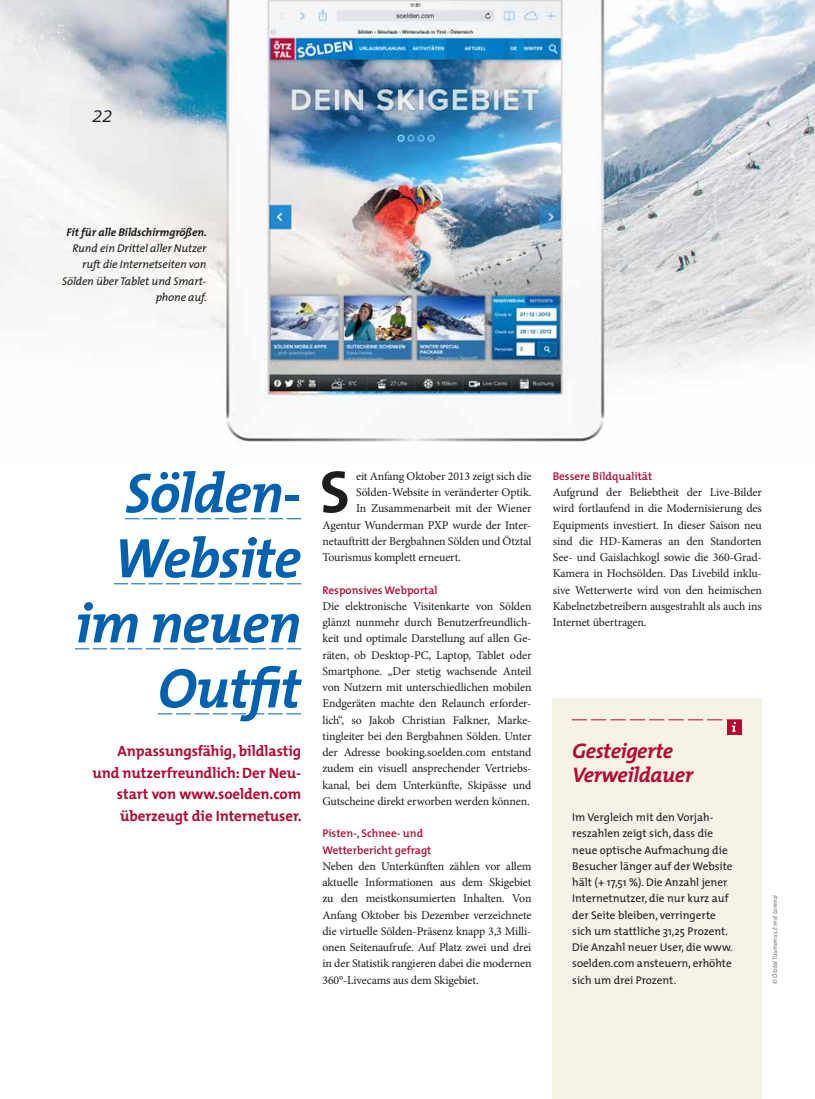
<style>
.page{position:relative;width:815px;height:1099px;background:#fff}
.page>*{position:absolute;margin:0;border:0;box-sizing:border-box;transform-origin:0 0}
.t1{font:italic 700 56.25px "The Mix";letter-spacing:-.02em;color:#0062ae}
.t2{font:italic 300 22.5px "The Mix";color:#1d1d1b}
.t3{font:italic 700 21.25px/23.8px "The Mix";letter-spacing:-.02em;color:#b20933}
.t4{font:700 15px/21.6px "The Mix";letter-spacing:-.005em;color:#b20933;text-align:right}
.t5{font:11.88px/16.2px "Minion Pro";letter-spacing:-.01em;color:#1d1d1b;text-align:justify}
.t6{font:11.25px/16.2px "The Mix";color:#1d1d1b}
.t7{font:italic 11.25px/16.2px "The Mix";letter-spacing:-.01em;color:#1d1d1b;text-align:right}
.t8{font:600 11.25px/16.2px "The Mix";color:#b20933}
.t9{font:italic 700 11.25px "The Mix";letter-spacing:-.01em;color:#1d1d1b}
.t10{font:italic 6.25px "The Mix";color:#70706f}
.s1{font-style:normal;font-size:60px;color:#1d1d1b}
</style>
<div class="page">
<img style="left:0;top:0;width:815px;height:442px">
<svg style="left:125px;top:518px;width:176px;height:1px"></svg>
<svg style="left:114px;top:583px;width:187px;height:1px"></svg>
<svg style="left:75px;top:648px;width:226px;height:1px"></svg>
<svg style="left:158px;top:713px;width:143px;height:1px"></svg>
<div style="left:553px;top:698px;width:209px;height:400px;background:#f7f2e7"></div>
<div style="left:727px;top:719px;width:15px;height:15px;background:#b20933"></div>
<svg style="left:572px;top:719px;width:170px;height:13px"></svg>
<h2 class="t2" style="left:92px;top:96px;width:22px">22</h2>
<p class="t9" style="left:67px;top:223px;width:142px">Fit für alle Bildschirmgrößen.</p>
<p class="t7" style="left:62px;top:240px;width:146px">Rund ein Drittel aller Nutzer ruft die Internetseiten von<br>Sölden über Tablet und Smart&shy;phone auf.</p>
<h1 class="t1" style="left:125px;top:446px;width:227px">Sölden- <span class="s1">S</span></h1>
<h1 class="t1" style="left:114px;top:511px;width:189px">Website</h1>
<h1 class="t1" style="left:75px;top:576px;width:228px">im neuen</h1>
<h1 class="t1" style="left:158px;top:641px;width:145px">Outfit</h1>
<p class="t5" style="left:356px;top:468px;width:177px">eit Anfang Oktober 2013 zeigt sich die</p>
<p class="t5" style="left:356px;top:484px;width:177px">Sölden-Website in veränderter Optik.</p>
<p class="t5" style="left:356px;top:500px;width:177px">In Zusammenarbeit mit der Wiener</p>
<p class="t5" style="left:322px;top:516px;width:211px">Agentur Wunderman PXP wurde der Inter-</p>
<p class="t5" style="left:322px;top:533px;width:211px">netauftritt der Bergbahnen Sölden und Ötztal</p>
<p class="t5" style="left:322px;top:549px;width:140px">Tourismus komplett erneuert.</p>
<p class="t8" style="left:322px;top:581px;width:117px">Responsives Webportal</p>
<p class="t5" style="left:322px;top:598px;width:211px">Die elektronische Visitenkarte von Sölden glänzt nunmehr durch Benutzerfreundlich&shy;keit und optimale Darstellung auf allen Ge&shy;räten, ob Desktop-PC, Laptop, Tablet oder Smartphone. „Der stetig wachsende Anteil von Nutzern mit unterschiedlichen mobilen Endgeräten machte den Relaunch erforder&shy;lich“, so Jakob Christian Falkner, Marke&shy;tingleiter bei den Bergbahnen Sölden. Unter der Adresse booking.soelden.com entstand zudem ein visuell ansprechender Vertriebs&shy;kanal, bei dem Unterkünfte, Skipässe und Gutscheine direkt erworben werden können.</p>
<p class="t8" style="left:322px;top:825px;width:111px">Pisten-, Schnee- und<br>Wetterbericht gefragt</p>
<p class="t5" style="left:322px;top:858px;width:211px">Neben den Unterkünften zählen vor allem aktuelle Informationen aus dem Skigebiet zu den meistkonsumierten Inhalten. Von Anfang Oktober bis Dezember verzeichnete die virtuelle Sölden-Präsenz knapp 3,3 Milli&shy;onen Seitenaufrufe. Auf Platz zwei und drei in der Statistik rangieren dabei die modernen 360°-Livecams aus dem Skigebiet.</p>
<p class="t8" style="left:553px;top:467px;width:101px">Bessere Bildqualität</p>
<p class="t5" style="left:553px;top:484px;width:211px">Aufgrund der Beliebtheit der Live-Bilder wird fortlaufend in die Modernisierung des Equipments investiert. In dieser Saison neu sind die HD-Kameras an den Standorten See- und Gaislachkogl sowie die 360-Grad-Kamera in Hochsölden. Das Livebild inklu&shy;sive Wetterwerte wird von den heimischen Kabelnetzbetreibern ausgestrahlt als auch ins Internet übertragen.</p>
<p class="t4" style="left:92px;top:739px;width:211px">Anpassungsfähig, bildlastig und nutzerfreundlich: Der Neu&shy;start von www.soelden.com überzeugt die Internetuser.</p>
<h3 class="t3" style="left:572px;top:738px;width:122px">Gesteigerte<br>Verweildauer</h3>
<p class="t6" style="left:572px;top:808px;width:162px">Im Vergleich mit den Vorjah&shy;reszahlen zeigt sich, dass die neue optische Aufmachung die<br>Besucher länger auf der Website hält (+ 17,51 %). Die Anzahl jener<br>Internetnutzer, die nur kurz auf der Seite bleiben, verringerte sich um stattliche 31,25 Prozent.<br>Die Anzahl neuer User, die www. soelden.com ansteuern, erhöhte sich um drei Prozent.</p>
<p class="t10" style="left:770px;top:983px;width:90px;rotate:-90deg">© Ötztal Tourismus, Ernst Lorenzi</p>
</div>
